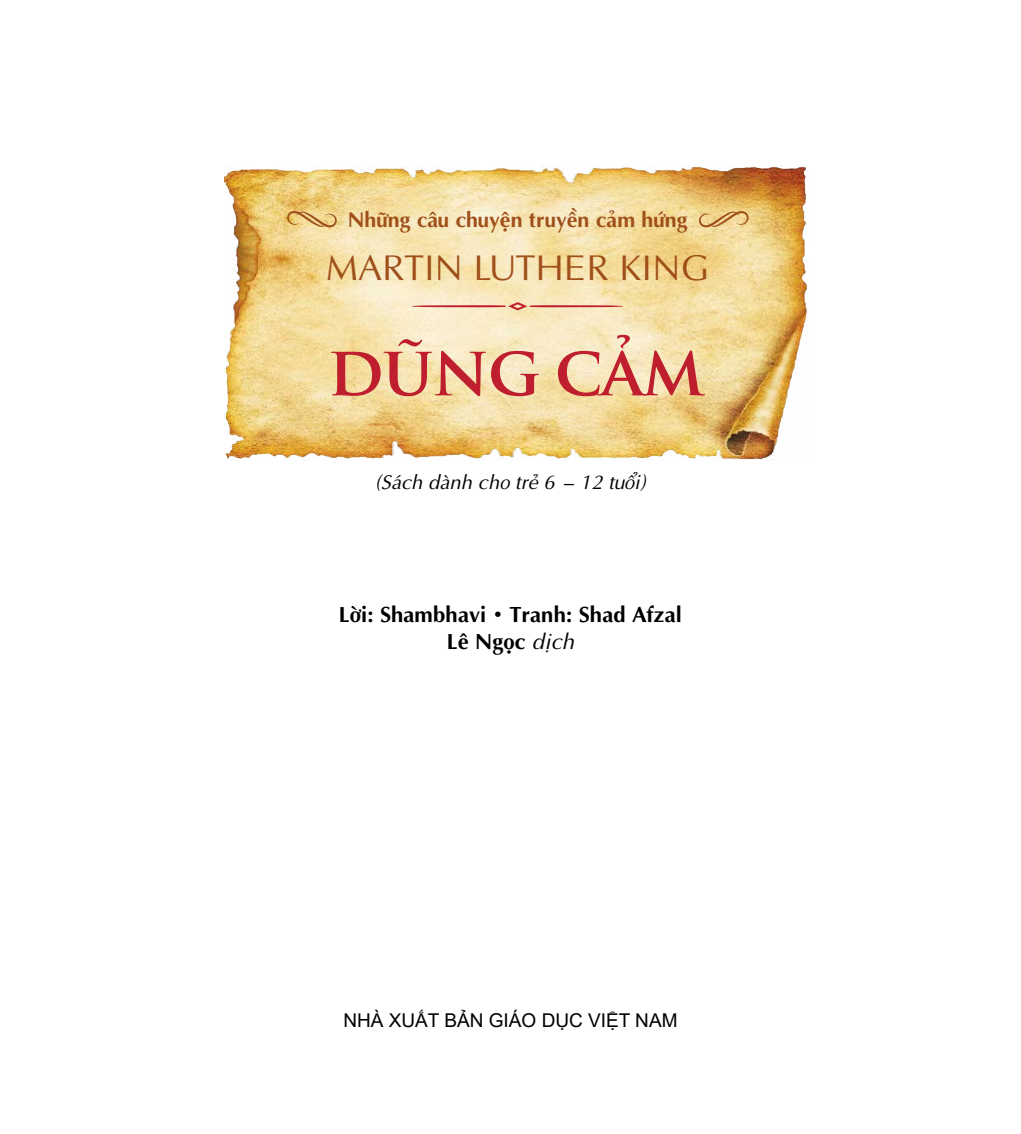
<style>
.page{position:relative;width:1021px;height:1134px;background:#fff}
.page>*{position:absolute;margin:0;border:0;box-sizing:border-box;transform-origin:0 0}
.t1{font:68px "UTM Trajan Pro Bold";letter-spacing:-.025em;color:#be1e2d}
.t2{font:36px "UTM Aptima";color:#9f501a}
.t3{font:700 22px/26.4px "UTM Aptima";color:#000;text-align:center}
.t4{font:700 21.4px "UTM Aptima";color:#9f501a}
.t5{font:italic 20px "UTM Aptima";color:#000}
.t6{font:19px "Arial";color:#000}
.s1{font-family:"Quicksand";font-weight:400}
.s2{font-weight:400;font-style:italic}
</style>
<div class="page">
<img style="left:224px;top:166px;width:584px;height:295px">
<svg style="left:287px;top:211px;width:50px;height:16px"></svg>
<svg style="left:699px;top:211px;width:49px;height:16px"></svg>
<svg style="left:412px;top:302px;width:211px;height:8px;background:#ebbba1"></svg>
<p class="t4" style="left:348px;top:203px;width:341px">Những câu chuyện truyền cảm hứng</p>
<h2 class="t2" style="left:326px;top:241px;width:385px">MARTIN LUTHER KING</h2>
<h1 class="t1" style="left:327px;top:317px;width:379px">DŨNG CẢM</h1>
<p class="t5" style="left:375px;top:467px;width:272px">(Sách dành cho trẻ 6 - 12 tuổi)</p>
<p class="t3" style="left:339px;top:600px;width:344px">Lời: Shambhavi <span class="s1">•</span> Tranh: Shad Afzal<br>Lê Ngọc <span class="s2">dịch</span></p>
<p class="t6" style="left:343px;top:1007px;width:335px">NHÀ XUẤT BẢN GIÁO DỤC VIỆT NAM</p>
</div>
